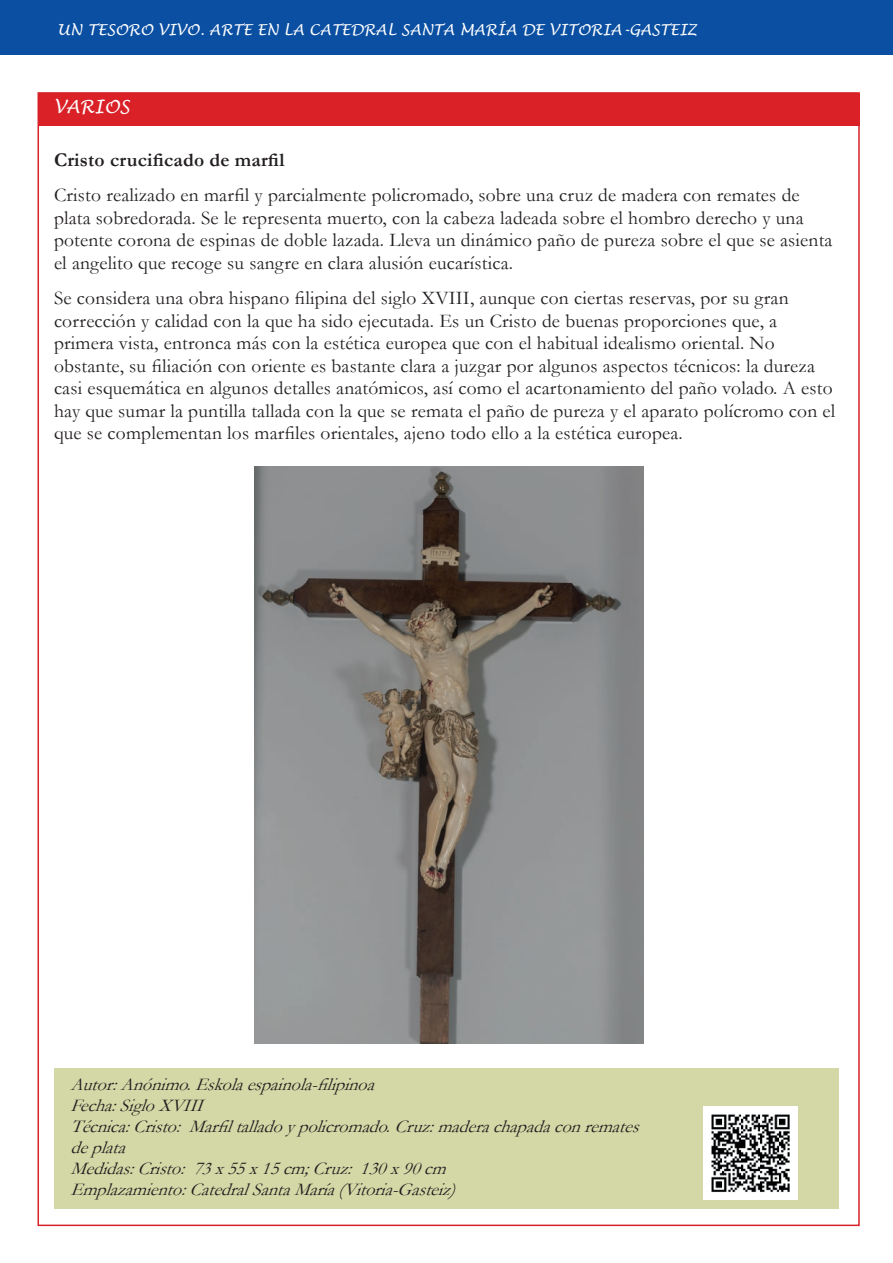
<style>
.page{position:relative;width:893px;height:1263px;background:#fff}
.page>*{position:absolute;margin:0;border:0;box-sizing:border-box;transform-origin:0 0}
.t1{font:19.5px/22.5px "Garamond";letter-spacing:.01em;color:#231f20}
.t2{font:700 19.5px "Garamond";letter-spacing:.01em;color:#231f20}
.t3{font:italic 18px/21px "Garamond";color:#231f20}
.t4{font:italic 18px "Lucida Handwriting";color:#fff}
.t5{font:italic 15px "Lucida Handwriting";color:#fff}
</style>
<div class="page">
<div style="left:0;top:0;width:893px;height:54px;background:#0a4fa2"></div>
<div style="left:39px;top:93px;width:820px;height:33px;background:#da2128"></div>
<img style="left:255px;top:466px;width:388px;height:578px">
<div style="left:54px;top:1069px;width:785px;height:140px;background:#d4d8a6"></div>
<img style="left:704px;top:1106px;width:93px;height:93px">
<p class="t5" style="left:57px;top:20px;width:641px">UN TESORO VIVO. ARTE EN LA CATEDRAL SANTA MARÍA DE VITORIA-GASTEIZ</p>
<p class="t4" style="left:54px;top:96px;width:77px">VARIOS</p>
<p class="t2" style="left:54px;top:147px;width:232px">Cristo crucificado de marfil</p>
<p class="t1" style="left:54px;top:183px;width:780px">Cristo realizado en marfil y parcialmente policromado, sobre una cruz de madera con remates de plata sobredorada. Se le representa muerto, con la cabeza ladeada sobre el hombro derecho y una potente corona de espinas de doble lazada. Lleva un dinámico paño de pureza sobre el que se asienta el angelito que recoge su sangre en clara alusión eucarística.</p>
<p class="t1" style="left:54px;top:286px;width:783px">Se considera una obra hispano filipina del siglo XVIII, aunque con ciertas reservas, por su gran corrección y calidad con la que ha sido ejecutada. Es un Cristo de buenas proporciones que, a primera vista, entronca más con la estética europea que con el habitual idealismo oriental. No obstante, su filiación con oriente es bastante clara a juzgar por algunos aspectos técnicos: la dureza casi esquemática en algunos detalles anatómicos, así como el acartonamiento del paño volado. A esto hay que sumar la puntilla tallada con la que se remata el paño de pureza y el aparato polícromo con el que se complementan los marfiles orientales, ajeno todo ello a la estética europea.</p>
<p class="t3" style="left:71px;top:1074px;width:578px">Autor:Anónimo.Eskolaespainola-filipinoa<br>Fecha:SigloXVIII Técnica:Cristo:Marfiltalladoypolicromado.Cruz:maderachapadaconremates deplata<br>Medidas:Cristo:73x55x15cm;Cruz:130x90cm Emplazamiento:CatedralSantaMaría(Vitoria-Gasteiz)</p>
</div>
